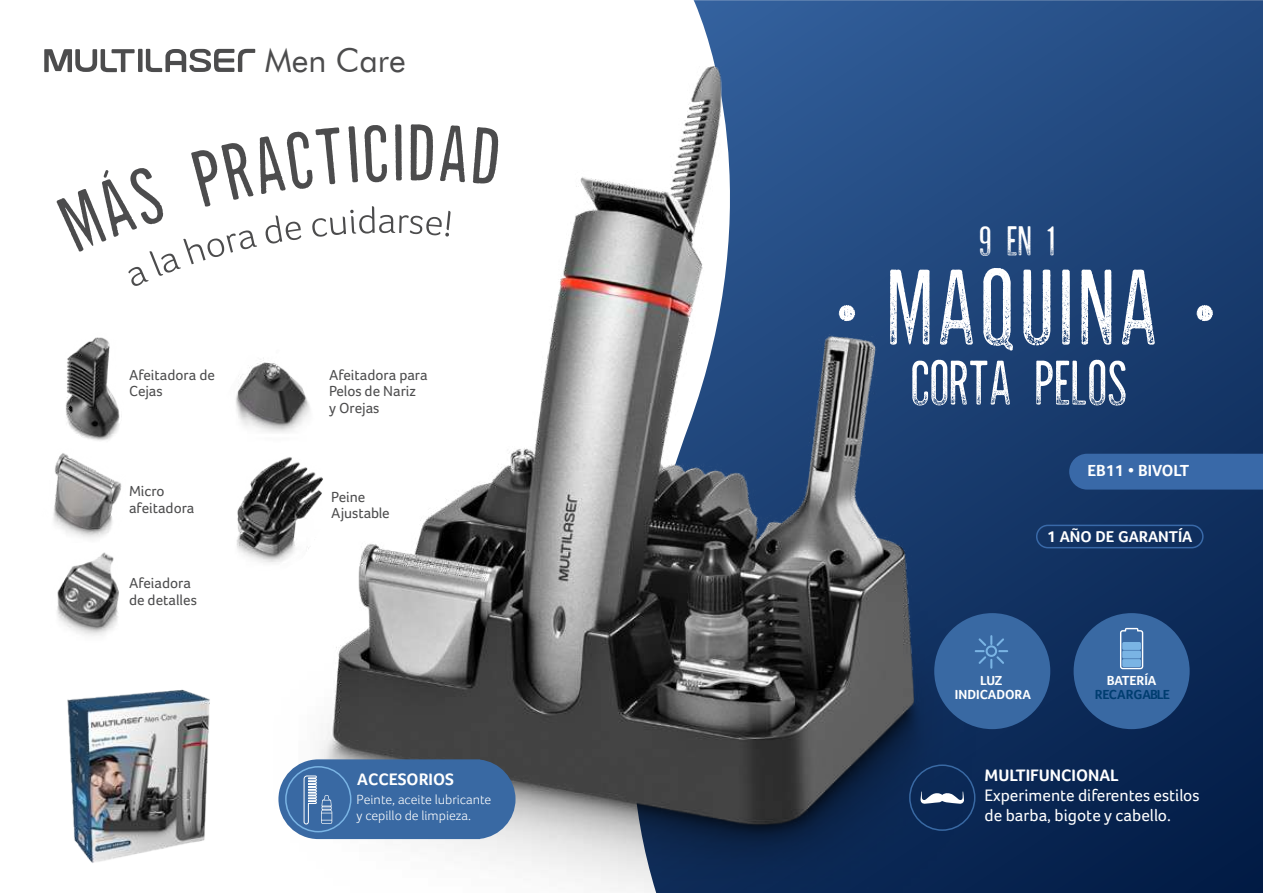
<style>
.page{position:relative;width:1263px;height:893px;background:#fff}
.page>*{position:absolute;margin:0;border:0;box-sizing:border-box;transform-origin:0 0}
.t1{font:112.5px "Parlour Sans";letter-spacing:.045em;color:#fff}
.t2{font:65.85px "Parlour Sans";color:#fff}
.t3{font:43.65px "Parlour Sans";color:#fff}
.t4{font:32.25px "Futura BT";color:#4c4c4d}
.t5{font:17.1px/19.6px "Foco Corp";color:#fff}
.t6{font:700 17.1px "Foco Corp";color:#fff}
.t7{font:700 16.5px "Foco Corp";color:#fff}
.t8{font:700 16.05px "Foco Corp";color:#fff}
.t9{font:15px/16.6px "Foco Corp";color:#4c4c4d}
.t10{font:300 13.65px/16.4px "Foco Corp";color:#fff}
.t11{font:700 13.5px/14.2px "Foco Corp";color:#fff;text-align:center}
.t12{font:700 13.5px "Foco Corp";color:#003d70}
.s1{font-size:85.65px}
</style>
<div class="page">
<svg style="left:991px;top:0;width:272px;height:893px;background:#153768"></svg>
<div style="left:138px;top:49px;width:5px;height:23px;background:#4c4c4d"></div>
<svg style="left:146px;top:49px;width:31px;height:23px"></svg>
<svg style="left:44px;top:49px;width:91px;height:23px"></svg>
<img style="left:67px;top:690px;width:110px;height:173px">
<div style="left:1073px;top:613px;width:117px;height:116px;background:#3969a3;border-radius:50%"></div>
<div style="left:1069px;top:454px;width:194px;height:36px;background:#3969a8"></div>
<div style="left:1036px;top:525px;width:167px;height:23px;border:2px solid #3969a8;border-radius:11px"></div>
<img style="left:177px;top:0;width:814px;height:893px">
<div style="left:934px;top:613px;width:116px;height:116px;background:#3969a3;border-radius:50%"></div>
<div style="left:909px;top:764px;width:66px;height:67px;border:2px solid #3969a3;border-radius:50%"></div>
<svg style="left:1120px;top:628px;width:23px;height:41px"></svg>
<div style="left:1122px;top:642px;width:19px;height:8px;background:#7ab4e4;border-radius:2px"></div>
<div style="left:1122px;top:650px;width:19px;height:8px;background:#7ab4e4;border-radius:2px"></div>
<div style="left:1122px;top:659px;width:19px;height:8px;background:#7ab4e4;border-radius:2px"></div>
<svg style="left:975px;top:635px;width:33px;height:34px"></svg>
<svg style="left:920px;top:792px;width:44px;height:12px"></svg>
<img style="left:65px;top:337px;width:55px;height:104px">
<img style="left:53px;top:453px;width:69px;height:82px">
<img style="left:57px;top:535px;width:62px;height:101px">
<img style="left:222px;top:349px;width:146px;height:109px">
<img style="left:226px;top:451px;width:106px;height:124px">
<svg style="left:278px;top:759px;width:237px;height:80px;background:#4874a8"></svg>
<svg style="left:57px;top:124px;width:408px;height:162px"></svg>
<h3 class="t4" style="left:265px;top:41px;width:142px">Men Care</h3>
<p class="t9" style="left:129px;top:366px;width:87px">Afeitadora de<br>Cejas</p>
<p class="t9" style="left:329px;top:366px;width:100px">Afeitadora para<br>Pelos de Nariz<br>y Orejas</p>
<p class="t9" style="left:129px;top:483px;width:67px">Micro afeitadora</p>
<p class="t9" style="left:129px;top:575px;width:69px">Afeiadora de detalles</p>
<p class="t9" style="left:331px;top:488px;width:60px">Peine<br>Ajustable</p>
<p class="t6" style="left:357px;top:769px;width:98px">ACCESORIOS</p>
<p class="t10" style="left:357px;top:791px;width:136px">Peinte, aceite lubricante y cepillo de limpieza.</p>
<h3 class="t3" style="left:979px;top:223px;width:78px">9 EN 1</h3>
<h1 class="t1" style="left:837px;top:262px;width:380px"><span class="s1">•</span> MAQUINA <span class="s1">•</span></h1>
<h2 class="t2" style="left:911px;top:356px;width:218px">CORTA PELOS</h2>
<p class="t7" style="left:1087px;top:461px;width:103px">EB11 • BIVOLT</p>
<p class="t8" style="left:1047px;top:527px;width:147px">1 AÑO DE GARANTÍA</p>
<p class="t11" style="left:955px;top:673px;width:77px">LUZ<br>INDICADORA</p>
<p class="t11" style="left:1107px;top:673px;width:51px">BATERÍA</p>
<p class="t12" style="left:1095px;top:686px;width:77px">RECARGABLE</p>
<p class="t6" style="left:984px;top:765px;width:136px">MULTIFUNCIONAL</p>
<p class="t5" style="left:984px;top:785px;width:217px">Experimente diferentes estilos de barba, bigote y cabello.</p>
</div>
